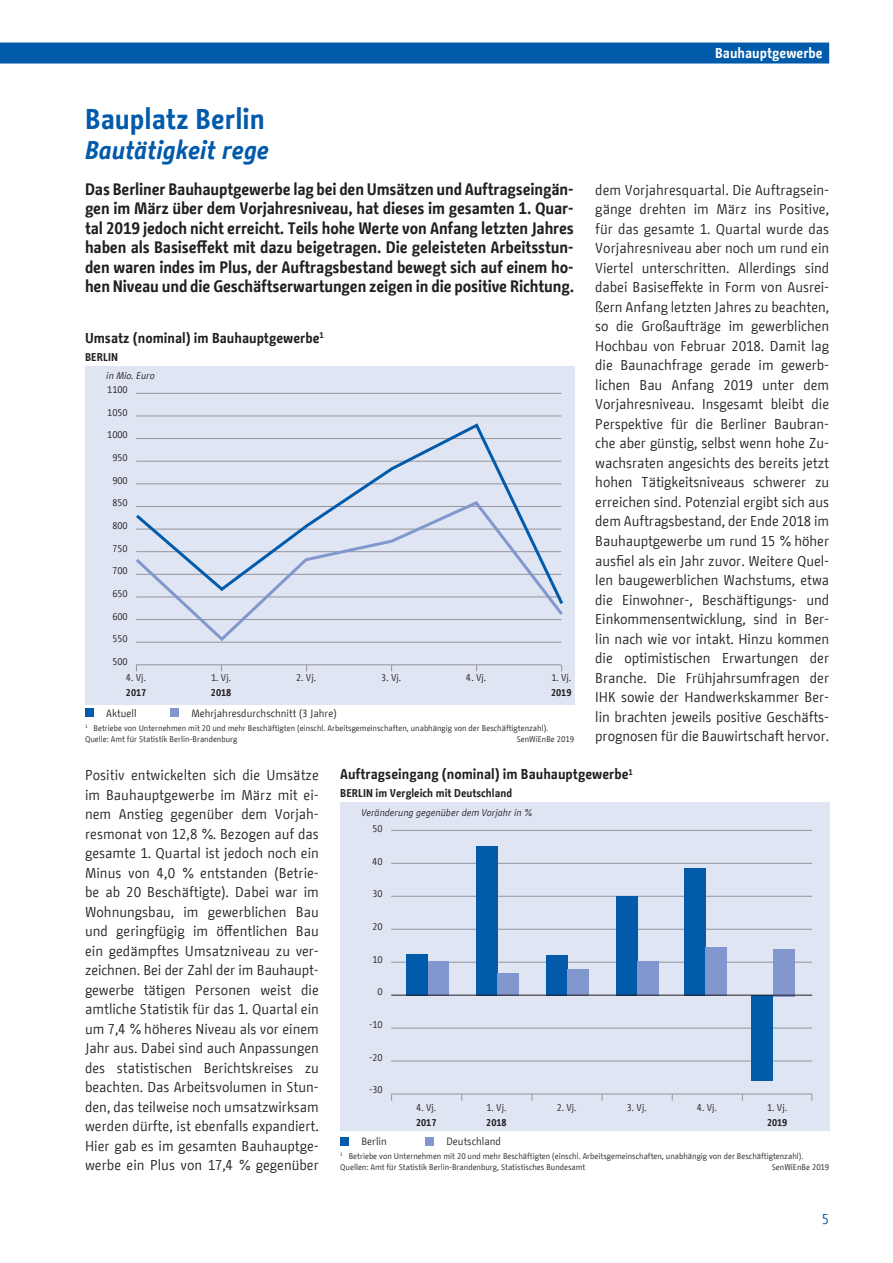
<style>
.page{position:relative;width:893px;height:1263px;background:#fff}
.page>*{position:absolute;margin:0;border:0;box-sizing:border-box;transform-origin:0 0}
.Head{font:700 28.5px "BMF Change";color:#015aaa}
.Subhead{font:italic 700 25.5px "BMF Change";color:#015aaa}
.Vorspann{font:700 16.5px/19.5px "BMF Change";letter-spacing:-.01em;color:#231f20;text-align:justify}
.Fließtext{font:14.25px/19.5px "BMF Change";letter-spacing:-.005em;color:#231f20;text-align:justify}
.t1{font:700 14.25px "BMF Change";color:#231f20}
.t2{font:700 14.25px "BMF Change";color:#fff}
.t3{font:14.25px "BMF Change";color:#015aaa}
.t4{font:700 11.25px "BMF Change";color:#231f20}
.t5{font:10.5px "BMF Change";color:#231f20}
.t6{font:9.75px "BMF Change";color:#231f20}
.t7{font:italic 9.75px "BMF Change";color:#231f20}
.t8{font:700 9.75px "BMF Change";color:#231f20}
.t9{font:8.25px/11.2px "BMF Change";color:#231f20}
</style>
<div class="page">
<div style="left:10px;top:43px;width:809px;height:21px;background:#015aaa"></div>
<div style="left:85px;top:366px;width:489px;height:338px;background:#e0e5f3"></div>
<hr style="left:136px;top:664px;width:425px;height:1px;background:#939598">
<hr style="left:136px;top:416px;width:425px;height:1px;background:#939598">
<hr style="left:136px;top:393px;width:425px;height:1px;background:#939598">
<div style="left:85px;top:709px;width:9px;height:8px;background:#015aaa"></div>
<div style="left:170px;top:709px;width:9px;height:8px;background:#8197cd"></div>
<svg style="left:136px;top:607px;width:427px;height:36px"></svg>
<svg style="left:136px;top:423px;width:428px;height:184px"></svg>
<div style="left:340px;top:803px;width:489px;height:328px;background:#e0e5f3"></div>
<div style="left:340px;top:1137px;width:9px;height:8px;background:#015aaa"></div>
<div style="left:425px;top:1137px;width:9px;height:8px;background:#8197cd"></div>
<hr style="left:391px;top:1094px;width:421px;height:1px;background:#939598">
<hr style="left:391px;top:1061px;width:421px;height:1px;background:#939598">
<hr style="left:391px;top:1028px;width:421px;height:1px;background:#939598">
<hr style="left:391px;top:962px;width:421px;height:1px;background:#939598">
<hr style="left:391px;top:929px;width:421px;height:1px;background:#939598">
<hr style="left:391px;top:896px;width:421px;height:1px;background:#939598">
<hr style="left:391px;top:863px;width:421px;height:1px;background:#939598">
<hr style="left:391px;top:830px;width:421px;height:1px;background:#939598">
<div style="left:476px;top:845px;width:21px;height:150px;background:#015aaa"></div>
<div style="left:546px;top:955px;width:22px;height:40px;background:#015aaa"></div>
<div style="left:617px;top:896px;width:21px;height:99px;background:#015aaa"></div>
<div style="left:638px;top:960px;width:21px;height:35px;background:#8197cd"></div>
<div style="left:427px;top:960px;width:22px;height:35px;background:#8197cd"></div>
<div style="left:497px;top:973px;width:22px;height:22px;background:#8197cd"></div>
<div style="left:568px;top:969px;width:21px;height:26px;background:#8197cd"></div>
<div style="left:406px;top:954px;width:21px;height:41px;background:#015aaa"></div>
<div style="left:684px;top:868px;width:21px;height:127px;background:#015aaa"></div>
<div style="left:752px;top:995px;width:21px;height:86px;background:#015aaa"></div>
<div style="left:773px;top:949px;width:21px;height:47px;background:#8197cd"></div>
<div style="left:705px;top:947px;width:22px;height:48px;background:#8197cd"></div>
<hr style="left:391px;top:995px;width:421px;height:1px;background:#231f20">
<p class="t2" style="left:715px;top:43px;width:109px">Bauhauptgewerbe</p>
<p class="Head" style="left:85px;top:99px;width:181px">Bauplatz Berlin</p>
<p class="Subhead" style="left:85px;top:132px;width:185px">Bautätigkeit rege</p>
<p class="Vorspann" style="left:85px;top:180px;width:491px">Das Berliner Bauhauptgewerbe lag bei den Umsätzen und Auftragseingän&shy;gen im März über dem Vorjahresniveau, hat dieses im gesamten 1. Quar&shy;tal 2019 jedoch nicht erreicht. Teils hohe Werte von Anfang letzten Jahres haben als Basiseffekt mit dazu beigetragen. Die geleisteten Arbeitsstun&shy;den waren indes im Plus, der Auftragsbestand bewegt sich auf einem ho&shy;hen Niveau und die Geschäftserwartungen zeigen in die positive Richtung.</p>
<p class="Fließtext" style="left:595px;top:180px;width:235px">dem Vorjahresquartal. Die Auftragsein&shy;gänge drehten im März ins Positive, für das gesamte 1. Quartal wurde das Vorjahresniveau aber noch um rund ein Viertel unterschritten. Allerdings sind dabei Basiseffekte in Form von Ausrei&shy;ßern Anfang letzten Jahres zu beachten, so die Großaufträge im gewerblichen Hochbau von Februar 2018. Damit lag die Baunachfrage gerade im gewerb&shy;lichen Bau Anfang 2019 unter dem Vorjahresniveau. Insgesamt bleibt die Perspektive für die Berliner Baubran&shy;che aber günstig, selbst wenn hohe Zu&shy;wachsraten angesichts des bereits jetzt hohen Tätigkeitsniveaus schwerer zu erreichen sind. Potenzial ergibt sich aus dem Auftragsbestand, der Ende 2018 im Bauhauptgewerbe um rund 15 % höher ausfiel als ein Jahr zuvor. Weitere Quel&shy;len baugewerblichen Wachstums, etwa die Einwohner-, Beschäftigungs- und Einkommensentwicklung, sind in Ber&shy;lin nach wie vor intakt. Hinzu kommen die optimistischen Erwartungen der Branche. Die Frühjahrsumfragen der IHK sowie der Handwerkskammer Ber&shy;lin brachten jeweils positive Geschäfts&shy;prognosen für die Bauwirtschaft hervor.</p>
<p class="t1" style="left:340px;top:764px;width:294px">Auftragseingang (nominal) im Bauhauptgewerbe<sup>1</sup></p>
<p class="t4" style="left:340px;top:785px;width:173px">BERLIN im Vergleich mit Deutschland</p>
<p class="t7" style="left:361px;top:805px;width:172px">Veränderung gegenüber dem Vorjahr in %</p>
<p class="t1" style="left:85px;top:328px;width:240px">Umsatz (nominal) im Bauhauptgewerbe<sup>1</sup></p>
<p class="t4" style="left:85px;top:349px;width:34px">BERLIN</p>
<p class="t7" style="left:106px;top:369px;width:50px">in Mio. Euro</p>
<p class="t6" style="left:107px;top:383px;width:22px">1100</p>
<p class="t6" style="left:107px;top:405px;width:22px">1050</p>
<p class="t6" style="left:107px;top:428px;width:22px">1000</p>
<p class="t6" style="left:112px;top:451px;width:17px">950</p>
<p class="t6" style="left:112px;top:473px;width:17px">900</p>
<p class="t6" style="left:112px;top:496px;width:17px">850</p>
<p class="t6" style="left:112px;top:519px;width:17px">800</p>
<p class="t6" style="left:112px;top:541px;width:17px">750</p>
<p class="t6" style="left:112px;top:564px;width:17px">700</p>
<p class="t6" style="left:112px;top:587px;width:17px">650</p>
<p class="t6" style="left:112px;top:609px;width:17px">600</p>
<p class="t6" style="left:112px;top:632px;width:17px">550</p>
<p class="t6" style="left:112px;top:654px;width:17px">500</p>
<p class="t6" style="left:126px;top:671px;width:21px">4. Vj.</p>
<p class="t6" style="left:211px;top:671px;width:21px">1. Vj.</p>
<p class="t6" style="left:296px;top:671px;width:21px">2. Vj.</p>
<p class="t6" style="left:381px;top:671px;width:21px">3. Vj.</p>
<p class="t6" style="left:466px;top:671px;width:21px">4. Vj.</p>
<p class="t6" style="left:551px;top:671px;width:21px">1. Vj.</p>
<p class="t8" style="left:126px;top:686px;width:22px">2017</p>
<p class="t8" style="left:211px;top:686px;width:22px">2018</p>
<p class="t8" style="left:551px;top:686px;width:22px">2019</p>
<p class="t5" style="left:106px;top:706px;width:32px">Aktuell</p>
<p class="t5" style="left:191px;top:706px;width:147px">Mehrjahresdurchschnitt (3 Jahre)</p>
<p class="t9" style="left:85px;top:722px;width:465px"><sup>1</sup> Betriebe von Unternehmen mit 20 und mehr Beschäftigten (einschl. Arbeitsgemeinschaften, unabhängig von der Beschäftigtenzahl).<br>Quelle: Amt für Statistik Berlin-Brandenburg</p>
<p class="t9" style="left:517px;top:733px;width:59px">SenWiEnBe 2019</p>
<p class="Fließtext" style="left:85px;top:765px;width:235px">Positiv entwickelten sich die Umsätze im Bauhauptgewerbe im März mit ei&shy;nem Anstieg gegenüber dem Vorjah&shy;resmonat von 12,8 %. Bezogen auf das gesamte 1. Quartal ist jedoch noch ein Minus von 4,0 % entstanden (Betrie&shy;be ab 20 Beschäftigte). Dabei war im Wohnungsbau, im gewerblichen Bau und geringfügig im öffentlichen Bau ein gedämpftes Umsatzniveau zu ver&shy;zeichnen. Bei der Zahl der im Bauhaupt&shy;gewerbe tätigen Personen weist die amtliche Statistik für das 1. Quartal ein um 7,4 % höheres Niveau als vor einem Jahr aus. Dabei sind auch Anpassungen des statistischen Berichtskreises zu beachten. Das Arbeitsvolumen in Stun&shy;den, das teilweise noch umsatzwirksam werden dürfte, ist ebenfalls expandiert.<br>Hier gab es im gesamten Bauhauptge&shy;werbe ein Plus von 17,4 % gegenüber</p>
<p class="t6" style="left:373px;top:821px;width:12px">50</p>
<p class="t6" style="left:373px;top:854px;width:12px">40</p>
<p class="t6" style="left:373px;top:887px;width:12px">30</p>
<p class="t6" style="left:373px;top:919px;width:12px">20</p>
<p class="t6" style="left:373px;top:952px;width:12px">10</p>
<p class="t6" style="left:378px;top:985px;width:7px">0</p>
<p class="t6" style="left:369px;top:1018px;width:15px">-10</p>
<p class="t6" style="left:369px;top:1050px;width:15px">-20</p>
<p class="t6" style="left:369px;top:1083px;width:15px">-30</p>
<p class="t6" style="left:416px;top:1100px;width:21px">4. Vj.</p>
<p class="t6" style="left:486px;top:1100px;width:21px">1. Vj.</p>
<p class="t6" style="left:557px;top:1100px;width:21px">2. Vj.</p>
<p class="t6" style="left:627px;top:1100px;width:21px">3. Vj.</p>
<p class="t6" style="left:697px;top:1100px;width:21px">4. Vj.</p>
<p class="t6" style="left:767px;top:1100px;width:21px">1. Vj.</p>
<p class="t8" style="left:416px;top:1115px;width:22px">2017</p>
<p class="t8" style="left:486px;top:1115px;width:22px">2018</p>
<p class="t8" style="left:767px;top:1115px;width:22px">2019</p>
<p class="t5" style="left:361px;top:1134px;width:27px">Berlin</p>
<p class="t5" style="left:446px;top:1134px;width:56px">Deutschland</p>
<p class="t9" style="left:340px;top:1150px;width:465px"><sup>1</sup> Betriebe von Unternehmen mit 20 und mehr Beschäftigten (einschl. Arbeitsgemeinschaften, unabhängig von der Beschäftigtenzahl).<br>Quellen: Amt für Statistik Berlin-Brandenburg, Statistisches Bundesamt</p>
<p class="t9" style="left:772px;top:1161px;width:59px">SenWiEnBe 2019</p>
<p class="t3" style="left:822px;top:1209px;width:9px">5</p>
</div>
